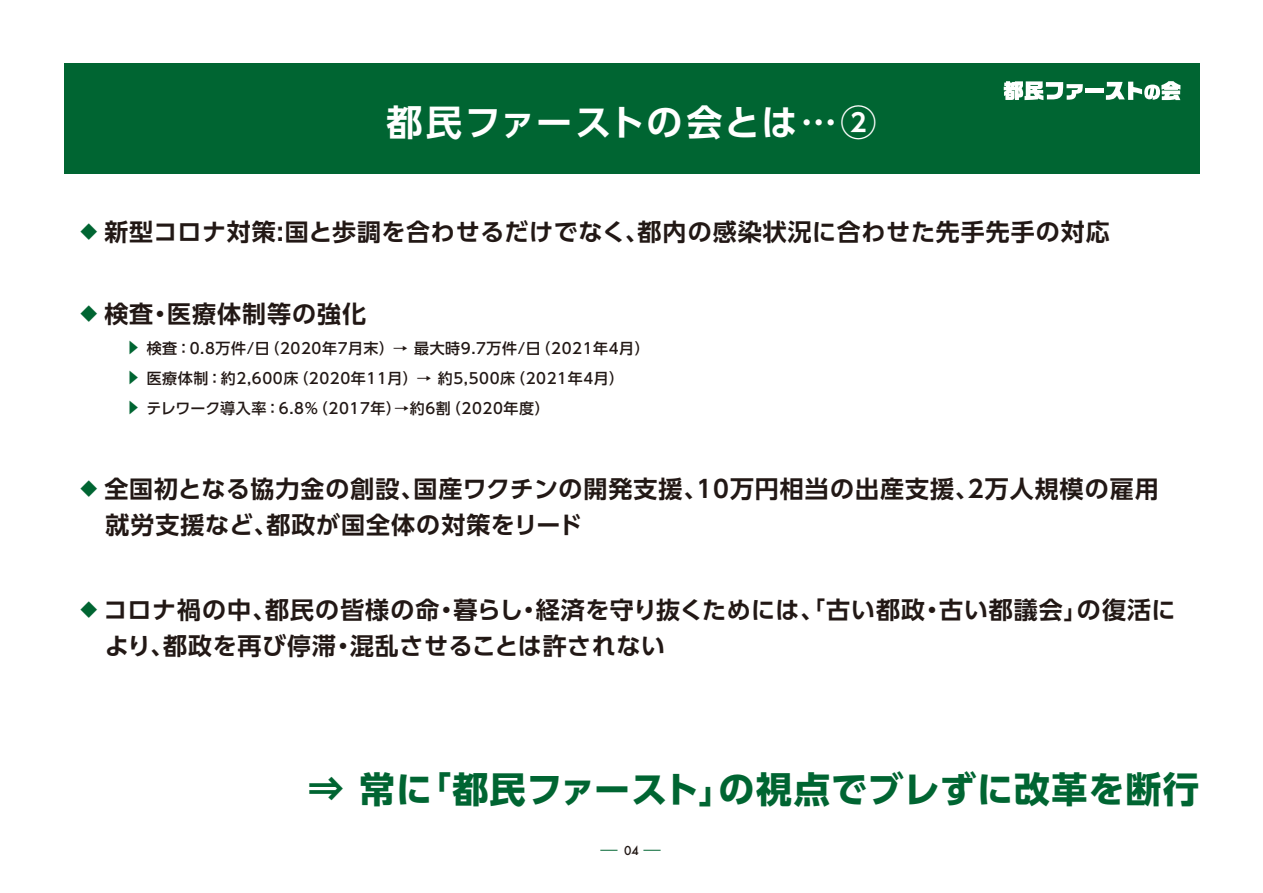
<style>
.page{position:relative;width:1263px;height:893px;background:#fff}
.page>*{position:absolute;margin:0;border:0;box-sizing:border-box;transform-origin:0 0}
.t1{font:700 36px "UD Shin Go Pr 6 N";letter-spacing:.025em;color:#006532}
.t2{font:700 36px "UD Shin Go Pr 6 N De";letter-spacing:.045em;color:#fff}
.t3{font:700 24px/36px "UD Shin Go Pr 6 N De";letter-spacing:.04em;color:#221815}
.t4{font:500 15px "UD Shin Go Pr 6 N";letter-spacing:.04em;color:#221815}
.t5{font:500 13.5px "UD Shin Go Pr 6 N";color:#006532;scale:1.11 1}
.t6{font:500 12px "Futura";color:#221815}
.s1{font-size:16.8px;color:#006532}
</style>
<div class="page">
<svg style="left:600px;top:850px;width:17px;height:1px"></svg>
<svg style="left:643px;top:850px;width:18px;height:1px"></svg>
<div style="left:64px;top:64px;width:1135px;height:110px;background:#006532"></div>
<svg style="left:1004px;top:81px;width:79px;height:19px"></svg>
<div style="left:1085px;top:88px;width:18px;height:5px;background:#fff"></div>
<svg style="left:1106px;top:81px;width:74px;height:19px"></svg>
<h1 class="t2" style="left:387px;top:93px;width:491px">都民ファーストの会とは…②</h1>
<p class="t3" style="left:81px;top:213px;width:1031px"><span class="s1">◆</span> 新型コロナ対策:国と歩調を合わせるだけでなく、都内の感染状況に合わせた先手先手の対応</p>
<p class="t3" style="left:81px;top:295px;width:287px"><span class="s1">◆</span> 検査・医療体制等の強化</p>
<p class="t5" style="left:144px;top:340px;width:15px;rotate:90deg">▲</p>
<p class="t4" style="left:147px;top:336px;width:504px">検査：0.8万件/日（2020年7月末）→ 最大時9.7万件/日（2021年4月）</p>
<p class="t5" style="left:144px;top:370px;width:15px;rotate:90deg">▲</p>
<p class="t4" style="left:147px;top:366px;width:479px">医療体制：約2,600床（2020年11月）→ 約5,500床（2021年4月）</p>
<p class="t5" style="left:144px;top:400px;width:15px;rotate:90deg">▲</p>
<p class="t4" style="left:146px;top:396px;width:405px">テレワーク導入率：6.8%（2017年）→約6割（2020年度）</p>
<p class="t3" style="left:81px;top:470px;width:1080px"><span class="s1">◆</span> 全国初となる協力金の創設、国産ワクチンの開発支援、10万円相当の出産支援、2万人規模の雇用　就労支援など、都政が国全体の対策をリード</p>
<p class="t3" style="left:81px;top:591px;width:1096px"><span class="s1">◆</span> コロナ禍の中、都民の皆様の命・暮らし・経済を守り抜くためには、「古い都政・古い都議会」の復活に　より、都政を再び停滞・混乱させることは許されない</p>
<h1 class="t1" style="left:308px;top:760px;width:892px">⇒ 常に「都民ファースト」の視点でブレずに改革を断行</h1>
<p class="t6" style="left:624px;top:843px;width:16px">04</p>
</div>
